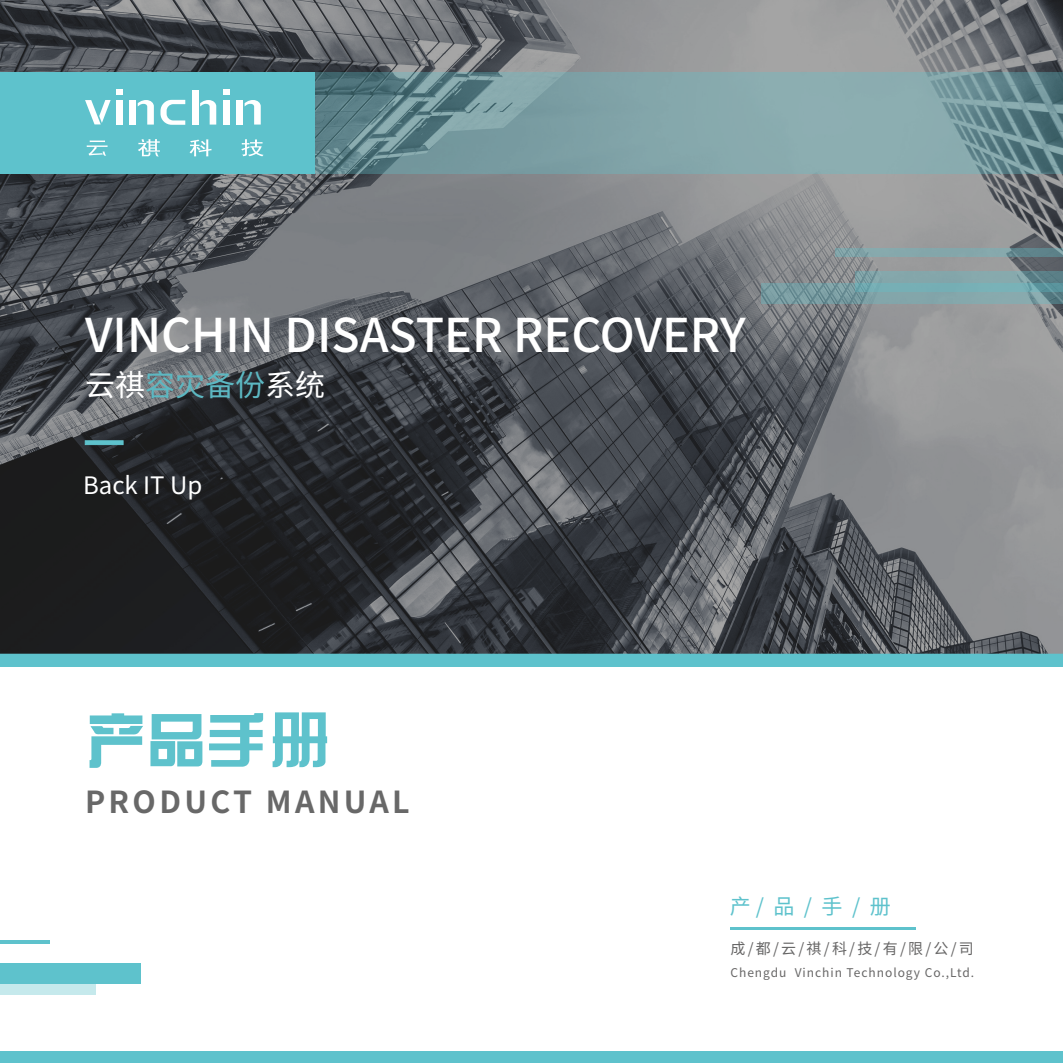
<style>
.page{position:relative;width:1063px;height:1063px;background:#fff}
.page>*{position:absolute;margin:0;border:0;box-sizing:border-box;transform-origin:0 0}
.t1{font:500 46.5px "Source Han Sans CN";color:#fff}
.t2{font:700 30.3px "Source Han Sans CN";letter-spacing:.11em;color:#686868}
.t3{font:30px "Source Han Sans CN";color:#fff}
.t4{font:24px "Source Han Sans CN";color:#fff}
.t5{font:21px "Source Han Sans CN";color:#5ec2cc}
.t6{font:15px "Source Han Sans CN";color:#676666}
.t7{font:12px "Source Han Sans CN";letter-spacing:.08em;color:#676666}
.s1{color:#5cb8c2}
</style>
<div class="page">
<img style="left:0;top:0;width:1063px;height:654px">
<div style="left:0;top:654px;width:1063px;height:12px;background:#5ec2cc"></div>
<div style="left:0;top:654px;width:1063px;height:13px;border:1px solid #5ec2cc"></div>
<div style="left:0;top:72px;width:314px;height:102px;background:#5ec2cc"></div>
<svg style="left:314px;top:72px;width:749px;height:102px;background:#789ba0"></svg>
<div style="left:116px;top:100px;width:7px;height:25px;background:#fff"></div>
<div style="left:129px;top:100px;width:7px;height:25px;background:#fff"></div>
<svg style="left:138px;top:100px;width:16px;height:25px"></svg>
<div style="left:192px;top:90px;width:7px;height:35px;background:#fff"></div>
<svg style="left:200px;top:100px;width:16px;height:25px"></svg>
<div style="left:223px;top:100px;width:7px;height:25px;background:#fff"></div>
<svg style="left:223px;top:90px;width:7px;height:5px"></svg>
<div style="left:236px;top:100px;width:7px;height:25px;background:#fff"></div>
<svg style="left:245px;top:100px;width:16px;height:25px"></svg>
<svg style="left:160px;top:100px;width:25px;height:25px"></svg>
<svg style="left:85px;top:90px;width:38px;height:34px"></svg>
<svg style="left:138px;top:139px;width:22px;height:17px"></svg>
<svg style="left:190px;top:139px;width:22px;height:17px"></svg>
<svg style="left:241px;top:139px;width:23px;height:17px"></svg>
<svg style="left:87px;top:140px;width:21px;height:16px"></svg>
<svg style="left:836px;top:249px;width:227px;height:8px;background:#7b9ea3"></svg>
<svg style="left:761px;top:283px;width:302px;height:21px;background:#7a9da2"></svg>
<svg style="left:856px;top:271px;width:207px;height:21px;background:#78a4a9"></svg>
<div style="left:0;top:963px;width:140px;height:20px;background:#5ec2cc"></div>
<svg style="left:0;top:983px;width:96px;height:12px"></svg>
<hr style="left:0;top:940px;width:50px;height:4px;background:#5ec2cc">
<div style="left:0;top:1051px;width:1063px;height:12px;background:#5ec2cc"></div>
<svg style="left:90px;top:712px;width:237px;height:56px"></svg>
<hr style="left:85px;top:441px;width:38px;height:4px;background:#5ec2cc">
<hr style="left:730px;top:927px;width:186px;height:3px;background:#5ec2cc">
<h1 class="t1" style="left:85px;top:309px;width:662px">VINCHIN DISASTER RECOVERY</h1>
<h3 class="t3" style="left:85px;top:368px;width:241px">云祺<span class="s1">容灾备份</span>系统</h3>
<h3 class="t4" style="left:83px;top:472px;width:121px">Back IT Up</h3>
<h2 class="t2" style="left:85px;top:785px;width:326px">PRODUCT MANUAL</h2>
<h3 class="t5" style="left:730px;top:895px;width:162px">产 / 品 / 手 / 册</h3>
<p class="t6" style="left:730px;top:940px;width:245px">成/都/云/祺/科/技/有/限/公/司</p>
<p class="t7" style="left:730px;top:965px;width:245px">Chengdu Vinchin Technology Co.,Ltd.</p>
</div>
